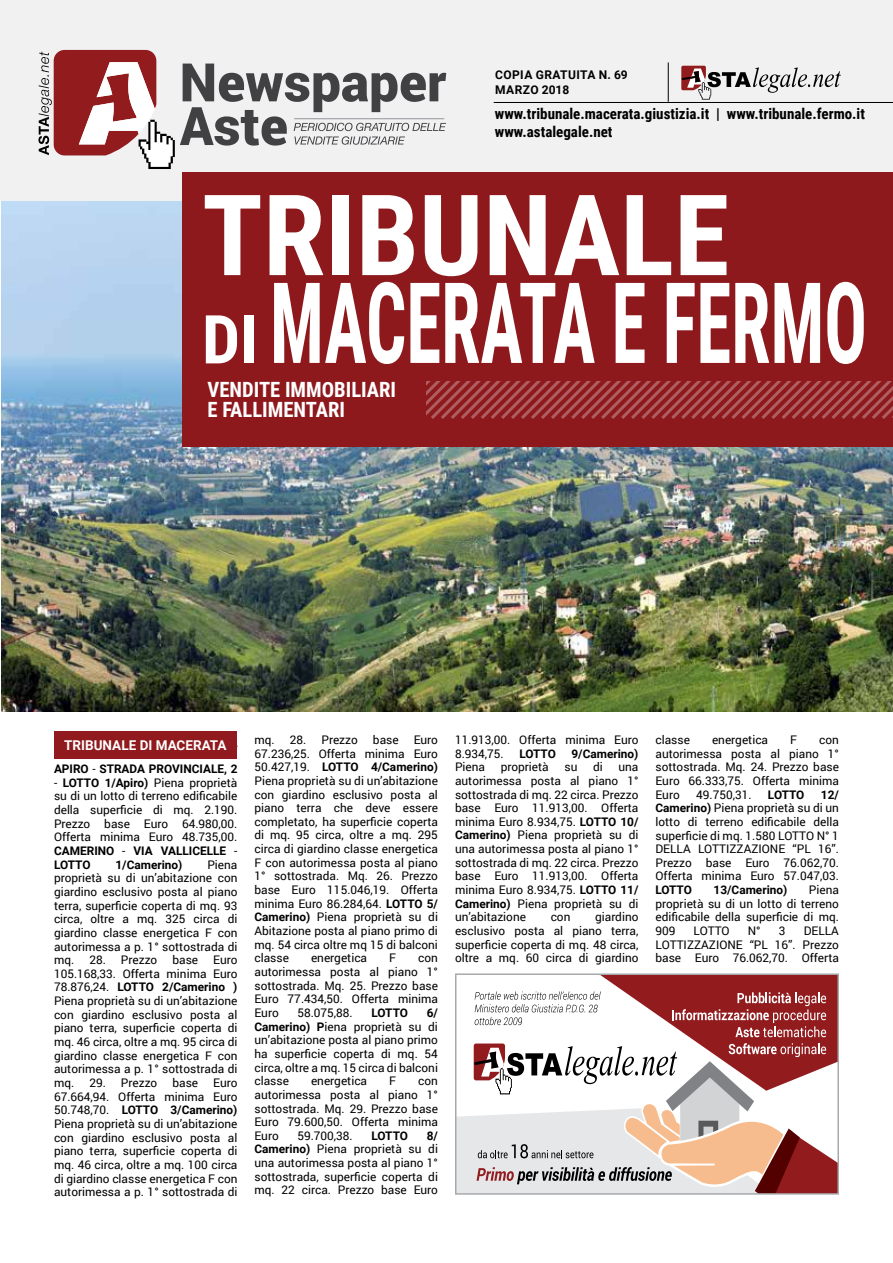
<style>
.page{position:relative;width:893px;height:1263px;background:#fff}
.page>*{position:absolute;margin:0;border:0;box-sizing:border-box;transform-origin:0 0}
.t1{font:700 112.5px/87.8px "Roboto Condensed";color:#fff}
.t2{font:700 21px/19.5px "Roboto Condensed";color:#fff}
.t3{font:700 15px/18px "Roboto Condensed";color:#000}
.t4{font:700 13.5px "Roboto";color:#fff}
.t5{font:700 12px/14.4px "Roboto";letter-spacing:.035em;color:#000}
.t6{font:11.85px/13.6px "Roboto";color:#000;text-align:justify}
.t7{font:700 11.85px "Roboto";color:#000}
.s1{font-size:67.5px}
.s2{font-weight:400}
.s3{font-weight:700}
</style>
<div class="page">
<img style="left:1px;top:200px;width:892px;height:511px">
<div style="left:1px;top:0;width:892px;height:200px;background:#f1f1f2"></div>
<div style="left:183px;top:172px;width:710px;height:275px;background:#8d191d"></div>
<hr style="left:0;top:977px;width:1px;height:286px;background:#e6e7e8">
<hr style="left:0;top:72px;width:1px;height:863px;background:#d1d3d4">
<svg style="left:38px;top:50px;width:408px;height:119px"></svg>
<hr style="left:494px;top:102px;width:399px;height:1px;background:#000">
<hr style="left:668px;top:63px;width:1px;height:39px;background:#000">
<svg style="left:426px;top:381px;width:467px;height:38px"></svg>
<svg style="left:681px;top:66px;width:160px;height:34px"></svg>
<div style="left:54px;top:731px;width:183px;height:28px;background:#901a1d"></div>
<svg style="left:458px;top:976px;width:378px;height:216px"></svg>
<div style="left:455px;top:973px;width:384px;height:222px;border:2px solid #a7a9ac"></div>
<p class="t5" style="left:495px;top:67px;width:134px">COPIA GRATUITA N. 69<br>MARZO 2018</p>
<p class="t3" style="left:495px;top:104px;width:372px">www.tribunale.macerata.giustizia.it | www.tribunale.fermo.it www.astalegale.net</p>
<h1 class="t1" style="left:202px;top:187px;width:666px">TRIBUNALE<br><span class="s1">DI</span> MACERATA E FERMO</h1>
<h2 class="t2" style="left:207px;top:379px;width:190px">VENDITE IMMOBILIARI<br>E FALLIMENTARI</h2>
<p class="t4" style="left:64px;top:736px;width:164px">TRIBUNALE DI MACERATA</p>
<p class="t7" style="left:54px;top:760px;width:185px">APIRO <span class="s2">-</span> STRADA PROVINCIALE, 2</p>
<p class="t6" style="left:54px;top:775px;width:185px">- <span class="s3">LOTTO 1/Apiro)</span> Piena proprietà su di un lotto di terreno edificabile della superficie di mq. 2.190.<br>Prezzo base Euro 64.980,00.<br>Offerta minima Euro 48.735,00.<br><span class="s3">CAMERINO</span> - <span class="s3">VIA VALLICELLE</span> - <span class="s3">LOTTO</span></p>
<p class="t7" style="left:115px;top:856px;width:68px">1/Camerino)</p>
<p class="t6" style="left:54px;top:857px;width:185px;text-indent:153px">Piena proprietà su di un’abitazione con giardino esclusivo posta al piano terra, superficie coperta di mq. 93 circa, oltre a mq. 325 circa di giardino classe energetica F con autorimessa a p. 1° sottostrada di mq. 28.</p>
<p class="t6" style="left:121px;top:953px;width:38px">Prezzo</p>
<p class="t6" style="left:172px;top:953px;width:27px">base</p>
<p class="t6" style="left:54px;top:953px;width:185px;text-indent:159px">Euro 105.168,33. Offerta minima Euro 78.876,24. <span class="s3">LOTTO 2/Camerino )<br></span>Piena proprietà su di un’abitazione con giardino esclusivo posta al piano terra, superficie coperta di mq. 46 circa, oltre a mq. 95 circa di giardino classe energetica F con autorimessa a p. 1° sottostrada di mq. 29.</p>
<p class="t6" style="left:121px;top:1075px;width:38px">Prezzo</p>
<p class="t6" style="left:172px;top:1075px;width:27px">base</p>
<p class="t6" style="left:54px;top:1075px;width:185px;text-indent:159px">Euro 67.664,94. Offerta minima Euro 50.748,70. <span class="s3">LOTTO 3/Camerino)<br></span>Piena proprietà su di un’abitazione con giardino esclusivo posta al piano terra, superficie coperta di mq. 46 circa, oltre a mq. 100 circa di giardino classe energetica F con autorimessa a p. 1° sottostrada di</p>
<p class="t6" style="left:254px;top:732px;width:53px">mq. 28.</p>
<p class="t6" style="left:321px;top:732px;width:38px">Prezzo</p>
<p class="t6" style="left:373px;top:732px;width:27px">base</p>
<p class="t6" style="left:254px;top:732px;width:185px;text-indent:159px">Euro 67.236,25. Offerta minima Euro 50.427,19. <span class="s3">LOTTO 4/Camerino)<br></span>Piena proprietà su di un’abitazione con giardino esclusivo posta al piano terra che deve essere completato, ha superficie coperta di mq. 95 circa, oltre a mq. 295 circa di giardino classe energetica F con autorimessa posta al piano 1° sottostrada. Mq. 26. Prezzo base Euro 115.046,19. Offerta minima Euro 86.284,64. <span class="s3">LOTTO 5/ Camerino)</span> Piena proprietà su di Abitazione posta al piano primo di mq. 54 circa oltre mq 15 di balconi classe</p>
<p class="t6" style="left:311px;top:951px;width:58px">energetica</p>
<p class="t6" style="left:389px;top:951px;width:8px">F</p>
<p class="t6" style="left:254px;top:951px;width:185px;text-indent:164px">con autorimessa posta al piano 1° sottostrada. Mq. 25. Prezzo base Euro 77.434,50. Offerta minima Euro</p>
<p class="t6" style="left:297px;top:1005px;width:57px">58.075,88.</p>
<p class="t7" style="left:371px;top:1004px;width:38px">LOTTO</p>
<p class="t6" style="left:254px;top:1005px;width:185px;text-indent:172px"><span class="s3">6/ Camerino) P</span>iena proprietà su di un’abitazione posta al piano primo ha superficie coperta di mq. 54 circa, oltre a mq. 15 circa di balconi classe</p>
<p class="t6" style="left:311px;top:1074px;width:58px">energetica</p>
<p class="t6" style="left:389px;top:1074px;width:8px">F</p>
<p class="t6" style="left:254px;top:1074px;width:185px;text-indent:164px">con autorimessa posta al piano 1° sottostrada. Mq. 29. Prezzo base Euro 79.600,50. Offerta minima Euro</p>
<p class="t6" style="left:297px;top:1128px;width:57px">59.700,38.</p>
<p class="t7" style="left:371px;top:1127px;width:38px">LOTTO</p>
<p class="t6" style="left:254px;top:1128px;width:185px;text-indent:172px"><span class="s3">8/ Camerino)</span> Piena proprietà su di una autorimessa posta al piano 1° sottostrada, superficie coperta di mq. 22 circa. Prezzo base Euro</p>
<p class="t6" style="left:455px;top:732px;width:185px">11.913,00. Offerta minima Euro<br>8.934,75.</p>
<p class="t7" style="left:519px;top:745px;width:38px">LOTTO</p>
<p class="t7" style="left:571px;top:745px;width:68px">9/Camerino)</p>
<p class="t6" style="left:455px;top:760px;width:32px">Piena</p>
<p class="t6" style="left:501px;top:760px;width:50px">proprietà</p>
<p class="t6" style="left:564px;top:760px;width:14px">su</p>
<p class="t6" style="left:593px;top:760px;width:11px">di</p>
<p class="t6" style="left:455px;top:760px;width:185px;text-indent:163px">una autorimessa posta al piano 1° sottostrada di mq. 22 circa. Prezzo base Euro 11.913,00. Offerta minima Euro 8.934,75. <span class="s3">LOTTO 10/ Camerino)</span> Piena proprietà su di una autorimessa posta al piano 1° sottostrada di mq. 22 circa. Prezzo base Euro 11.913,00. Offerta minima Euro 8.934,75. <span class="s3">LOTTO 11/ Camerino)</span> Piena proprietà su di un’abitazione</p>
<p class="t6" style="left:455px;top:910px;width:185px;text-indent:140px">giardino esclusivo posta al piano terra, superficie coperta di mq. 48 circa, oltre a mq. 60 circa di giardino</p>
<p class="t6" style="left:551px;top:910px;width:21px">con</p>
<p class="t6" style="left:655px;top:732px;width:36px">classe</p>
<p class="t6" style="left:712px;top:732px;width:58px">energetica</p>
<p class="t6" style="left:790px;top:732px;width:8px">F</p>
<p class="t6" style="left:655px;top:732px;width:185px;text-indent:164px">con autorimessa posta al piano 1° sottostrada. Mq. 24. Prezzo base Euro 66.333,75. Offerta minima Euro</p>
<p class="t6" style="left:696px;top:787px;width:57px">49.750,31.</p>
<p class="t7" style="left:768px;top:786px;width:38px">LOTTO</p>
<p class="t6" style="left:655px;top:787px;width:185px;text-indent:165px"><span class="s3">12/ Camerino)</span> Piena proprietà su di un lotto di terreno edificabile della superficie di mq. 1.580 LOTTO N° 1<br>DELLA LOTTIZZAZIONE “PL 16”.<br>Prezzo base Euro 76.062,70.<br>Offerta minima Euro 57.047,03.</p>
<p class="t7" style="left:655px;top:882px;width:38px">LOTTO</p>
<p class="t7" style="left:713px;top:882px;width:75px">13/Camerino)</p>
<p class="t6" style="left:655px;top:883px;width:185px;text-indent:153px">Piena proprietà su di un lotto di terreno edificabile della superficie di mq.<br>909</p>
<p class="t6" style="left:694px;top:923px;width:38px">LOTTO</p>
<p class="t6" style="left:748px;top:923px;width:14px">N°</p>
<p class="t6" style="left:779px;top:923px;width:8px">3</p>
<p class="t6" style="left:655px;top:923px;width:185px;text-indent:148px">DELLA LOTTIZZAZIONE “PL 16”. Prezzo base Euro 76.062,70. Offerta</p>
</div>
